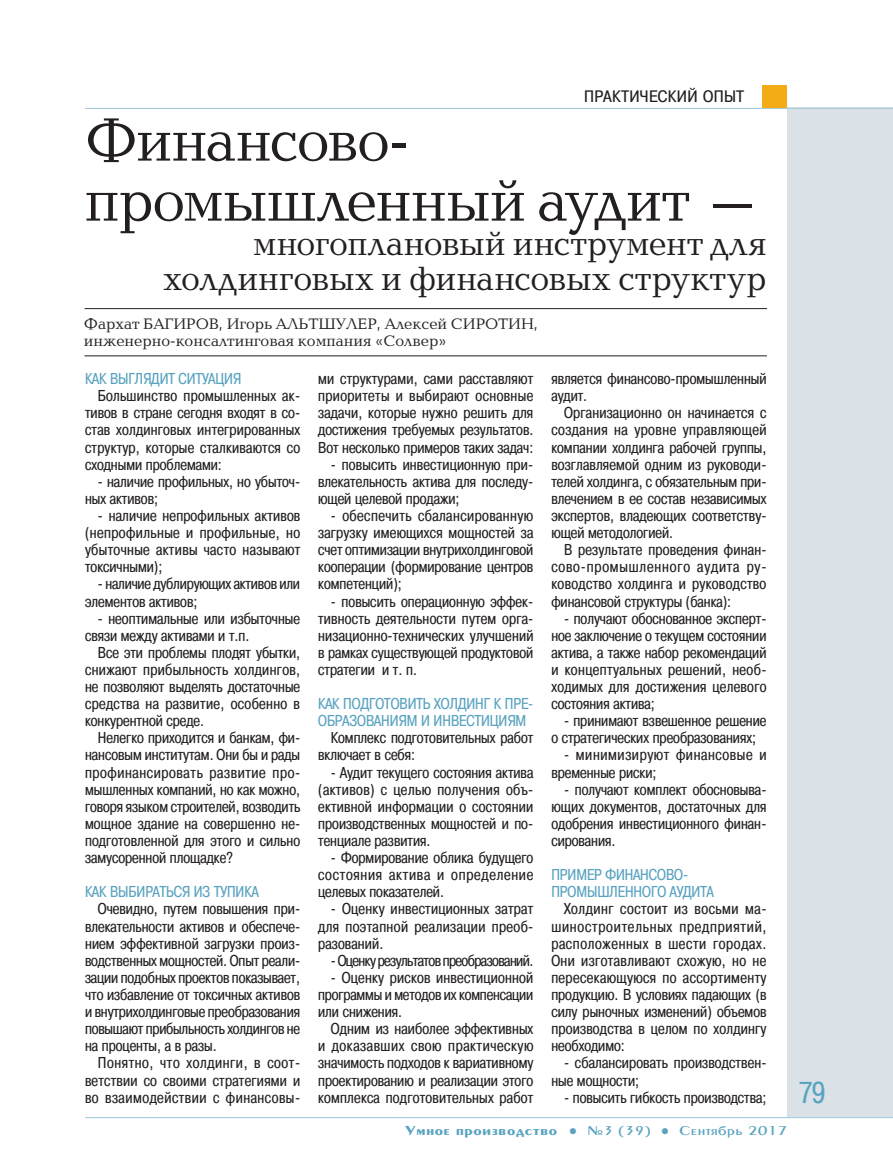
<style>
.page{position:relative;width:893px;height:1174px;background:#fff}
.page>*{position:absolute;margin:0;border:0;box-sizing:border-box;transform-origin:0 0}
.Умпро_заголовок_осно{font:60px/60px "Baltica C";letter-spacing:-.025em;color:#231f20}
.Умпро_заголовок_осно-2{font:34.5px/34.5px "Baltica C";color:#231f20;text-align:right}
.t1{font:30px "Pragmatica Cond C";color:#5aa3c0}
.Умпро_рубрика{font:16.5px "Pragmatica Cond C";letter-spacing:.025em;color:#231f20;scale:1.1 1}
.Умпро_текст{font:15.6px/17.1px "Pragmatica Cond C";color:#231f20;text-align:justify}
.Умпро_текст-2{font:15.6px/17.1px "Pragmatica Cond C";color:#5aa3c0}
.Умпро_автор{font:15.6px "Baltica C";color:#231f20}
.Умпро_текст-3{font:15.6px/17.1px "Pragmatica Cond C";letter-spacing:.04em;color:#231f20}
.Умпро_текст-4{font:15.6px "Pragmatica Cond C";letter-spacing:-.035em;color:#231f20}
.t2{font:13.5px "Penta Demi";letter-spacing:.04em;color:#5aa3c0;scale:1.2 1}
.s1{font-family:"Penta";font-weight:700}
</style>
<div class="page">
<div style="left:787px;top:108px;width:106px;height:1009px;background:#dae2e7"></div>
<hr style="left:85px;top:1117px;width:808px;height:1px;background:#a6cbdd">
<hr style="left:85px;top:108px;width:808px;height:1px;background:#a6cbdd">
<div style="left:762px;top:85px;width:25px;height:23px;background:#f4ac16"></div>
<hr style="left:85px;top:308px;width:682px;height:1px;background:#231f20">
<hr style="left:84px;top:355px;width:683px;height:1px;background:#231f20">
<p class="Умпро_рубрика" style="left:584px;top:87px;width:147px">ПРАКТИЧЕСКИЙ ОПЫТ</p>
<p class="Умпро_заголовок_осно" style="left:85px;top:113px;width:680px">Финансово&shy;промышленный аудит –</p>
<p class="Умпро_заголовок_осно-2" style="left:163px;top:228px;width:605px">многоплановый инструмент для холдинговых и финансовых структур</p>
<p class="Умпро_автор" style="left:84px;top:315px;width:455px">Фархат БАГИРОВ, Игорь АЛЬТШУЛЕР, Алексей СИРОТИН,</p>
<p class="Умпро_автор" style="left:84px;top:332px;width:364px">инженерно-консалтинговая компания «Солвер»</p>
<p class="Умпро_текст-2" style="left:85px;top:370px;width:158px">КАК ВЫГЛЯДИТ СИТУАЦИЯ</p>
<p class="Умпро_текст" style="left:85px;top:387px;width:217px;text-indent:13px">Большинство промышленных ак&shy;тивов в стране сегодня входят в со&shy;став холдинговых интегрированных структур, которые сталкиваются со сходными проблемами:</p>
<p class="Умпро_текст" style="left:85px;top:473px;width:217px;text-indent:13px">- наличие профильных, но убыточ&shy;ных активов;</p>
<p class="Умпро_текст" style="left:85px;top:507px;width:217px;text-indent:13px">- наличие непрофильных активов (непрофильные и профильные, но убыточные активы часто называют токсичными);</p>
<p class="Умпро_текст" style="left:85px;top:575px;width:216px;text-indent:13px">- наличие дублирующих активов или элементов активов;</p>
<p class="Умпро_текст" style="left:85px;top:609px;width:217px;text-indent:13px">- неоптимальные или избыточные связи между активами и т.п.</p>
<p class="Умпро_текст" style="left:85px;top:644px;width:217px;text-indent:13px">Все эти проблемы плодят убытки, снижают прибыльность холдингов, не позволяют выделять достаточные средства на развитие, особенно в конкурентной среде.</p>
<p class="Умпро_текст" style="left:85px;top:729px;width:217px;text-indent:13px">Нелегко приходится и банкам, фи&shy;нансовым институтам. Они бы и рады профинансировать развитие про&shy;мышленных компаний, но как можно, говоря языком строителей, возводить мощное здание на совершенно не&shy;подготовленной для этого и сильно замусоренной площадке?</p>
<p class="Умпро_текст-2" style="left:85px;top:883px;width:175px">КАК ВЫБИРАТЬСЯ ИЗ ТУПИКА</p>
<p class="Умпро_текст" style="left:85px;top:900px;width:217px;text-indent:13px">Очевидно, путем повышения при&shy;влекательности активов и обеспече&shy;нием эффективной загрузки произ&shy;водственных мощностей. Опыт реали&shy;зации подобных проектов показывает, что избавление от токсичных активов и внутрихолдинговые преобразования повышают прибыльность холдингов не на проценты, а в разы.</p>
<p class="Умпро_текст" style="left:85px;top:1054px;width:217px;text-indent:13px">Понятно, что холдинги, в соот&shy;ветствии со своими стратегиями и во взаимодействии с финансовы-</p>
<p class="Умпро_текст" style="left:551px;top:370px;width:217px">является финансово-промышленный аудит.</p>
<p class="Умпро_текст" style="left:551px;top:404px;width:217px;text-indent:13px">Организационно он начинается с создания на уровне управляющей компании холдинга рабочей группы, возглавляемой одним из руководи&shy;телей холдинга, с обязательным при&shy;влечением в ее состав независимых экспертов, владеющих соответству&shy;ющей методологией.</p>
<p class="Умпро_текст" style="left:551px;top:541px;width:217px;text-indent:13px">В результате проведения финан&shy;сово-промышленного аудита ру&shy;ководство холдинга и руководство финансовой структуры (банка):</p>
<p class="Умпро_текст" style="left:551px;top:609px;width:217px;text-indent:13px">- получают обоснованное эксперт&shy;ное заключение о текущем состоянии актива, а также набор рекомендаций и концептуальных решений, необ&shy;ходимых для достижения целевого состояния актива;</p>
<p class="Умпро_текст" style="left:551px;top:712px;width:217px;text-indent:13px">- принимают взвешенное решение о стратегических преобразованиях;</p>
<p class="Умпро_текст-3" style="left:551px;top:746px;width:217px;text-indent:13px">- минимизируют финансовые и временные риски;</p>
<p class="Умпро_текст" style="left:551px;top:780px;width:217px;text-indent:13px">- получают комплект обосновыва&shy;ющих документов, достаточных для одобрения инвестиционного финан&shy;сирования.</p>
<p class="Умпро_текст-2" style="left:551px;top:866px;width:138px">ПРИМЕР ФИНАНСОВО-</p>
<p class="Умпро_текст-2" style="left:551px;top:883px;width:164px">ПРОМЫШЛЕННОГО АУДИТА</p>
<p class="Умпро_текст" style="left:551px;top:900px;width:217px;text-indent:13px">Холдинг состоит из восьми ма&shy;шиностроительных предприятий, расположенных в шести городах.<br>Они изготавливают схожую, но не пересекающуюся по ассортименту продукцию. В условиях падающих (в силу рыночных изменений) объемов производства в целом по холдингу необходимо:</p>
<p class="Умпро_текст" style="left:551px;top:1054px;width:217px;text-indent:13px">- сбалансировать производствен&shy;ные мощности;</p>
<p class="Умпро_текст" style="left:564px;top:1088px;width:204px">- повысить гибкость производства;</p>
<p class="Умпро_текст" style="left:318px;top:370px;width:217px">ми структурами, сами расставляют приоритеты и выбирают основные задачи, которые нужно решить для достижения требуемых результатов.<br>Вот несколько примеров таких задач:</p>
<p class="Умпро_текст" style="left:318px;top:456px;width:217px;text-indent:13px">- повысить инвестиционную при&shy;влекательность актива для последу&shy;ющей целевой продажи;</p>
<p class="Умпро_текст" style="left:318px;top:507px;width:217px;text-indent:13px">- обеспечить сбалансированную загрузку имеющихся мощностей за счет оптимизации внутрихолдинговой кооперации (формирование центров компетенций);</p>
<p class="Умпро_текст" style="left:318px;top:592px;width:217px;text-indent:13px">- повысить операционную эффек&shy;тивность деятельности путем орга&shy;низационно-технических улучшений в рамках существующей продуктовой стратегии и т. п.</p>
<p class="Умпро_текст-2" style="left:318px;top:695px;width:217px">КАК ПОДГОТОВИТЬ ХОЛДИНГ К ПРЕ-<br>ОБРАЗОВАНИЯМ И ИНВЕСТИЦИЯМ</p>
<p class="Умпро_текст" style="left:318px;top:729px;width:217px;text-indent:13px">Комплекс подготовительных работ включает в себя:</p>
<p class="Умпро_текст" style="left:318px;top:763px;width:217px;text-indent:13px">- Аудит текущего состояния актива (активов) с целью получения объ&shy;ективной информации о состоянии производственных мощностей и по&shy;тенциале развития.</p>
<p class="Умпро_текст" style="left:318px;top:849px;width:217px;text-indent:13px">- Формирование облика будущего состояния актива и определение целевых показателей.</p>
<p class="Умпро_текст" style="left:318px;top:900px;width:217px;text-indent:13px">- Оценку инвестиционных затрат для поэтапной реализации преоб&shy;разований.</p>
<p class="Умпро_текст-4" style="left:331px;top:951px;width:204px">- Оценку результатов преобразований.</p>
<p class="Умпро_текст" style="left:318px;top:969px;width:217px;text-indent:13px">- Оценку рисков инвестиционной программы и методов их компенсации или снижения.</p>
<p class="Умпро_текст" style="left:318px;top:1020px;width:217px;text-indent:13px">Одним из наиболее эффективных и доказавших свою практическую значимость подходов к вариативному проектированию и реализации этого комплекса подготовительных работ</p>
<p class="t2" style="left:405px;top:1124px;width:320px"><span class="s1">Умное производство</span> ● №3 (39) ● Сентябрь 2017</p>
<p class="t1" style="left:799px;top:1075px;width:27px">79</p>
</div>
